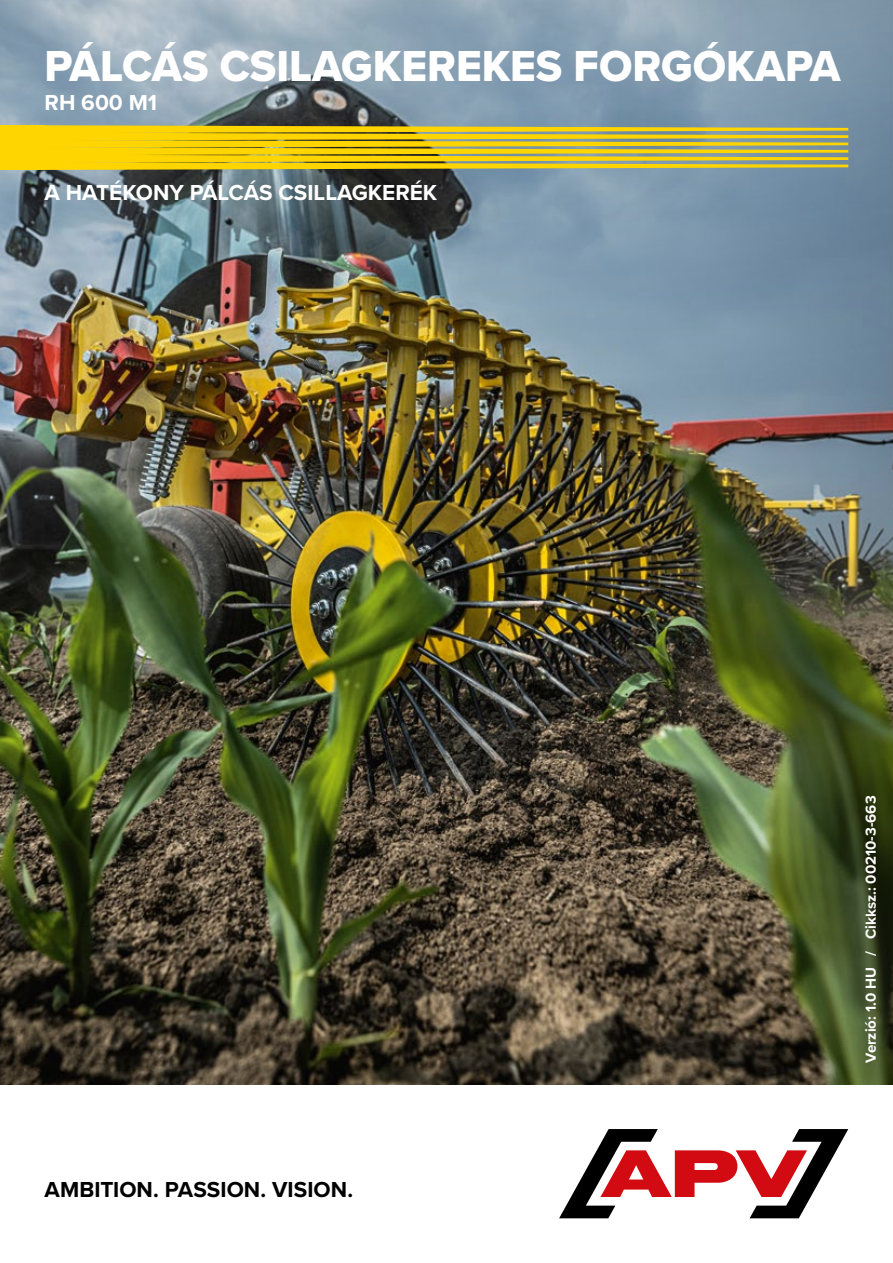
<style>
.page{position:relative;width:893px;height:1263px;background:#fff}
.page>*{position:absolute;margin:0;border:0;box-sizing:border-box;transform-origin:0 0}
.t1{font:45px "Proxima Nova Extrabld";color:#fff}
.t2{font:700 22.5px "Proxima Nova";color:#fff}
.t3{font:700 22.5px "Proxima Nova";color:#000}
.t4{font:700 15px "Proxima Nova";color:#fff}
</style>
<div class="page">
<img style="left:0;top:421px;width:893px;height:663px">
<img style="left:0;top:0;width:893px;height:421px">
<svg style="left:45px;top:125px;width:803px;height:45px;background:#d3bc2c"></svg>
<div style="left:0;top:125px;width:45px;height:45px;background:#ffd500"></div>
<svg style="left:559px;top:1129px;width:289px;height:89px"></svg>
<h1 class="t1" style="left:45px;top:32px;width:797px">PÁLCÁS CSILAGKEREKES FORGÓKAPA</h1>
<p class="t2" style="left:45px;top:86px;width:114px">RH 600 M1</p>
<p class="t2" style="left:45px;top:176px;width:394px">A HATÉKONY PÁLCÁS CSILLAGKERÉK</p>
<p class="t3" style="left:45px;top:1173px;width:310px">AMBITION. PASSION. VISION.</p>
<p class="t4" style="left:860px;top:1063px;width:268px;rotate:-90deg">Verzió: 1.0 HU / Cikksz.: 00210-3-663</p>
</div>
